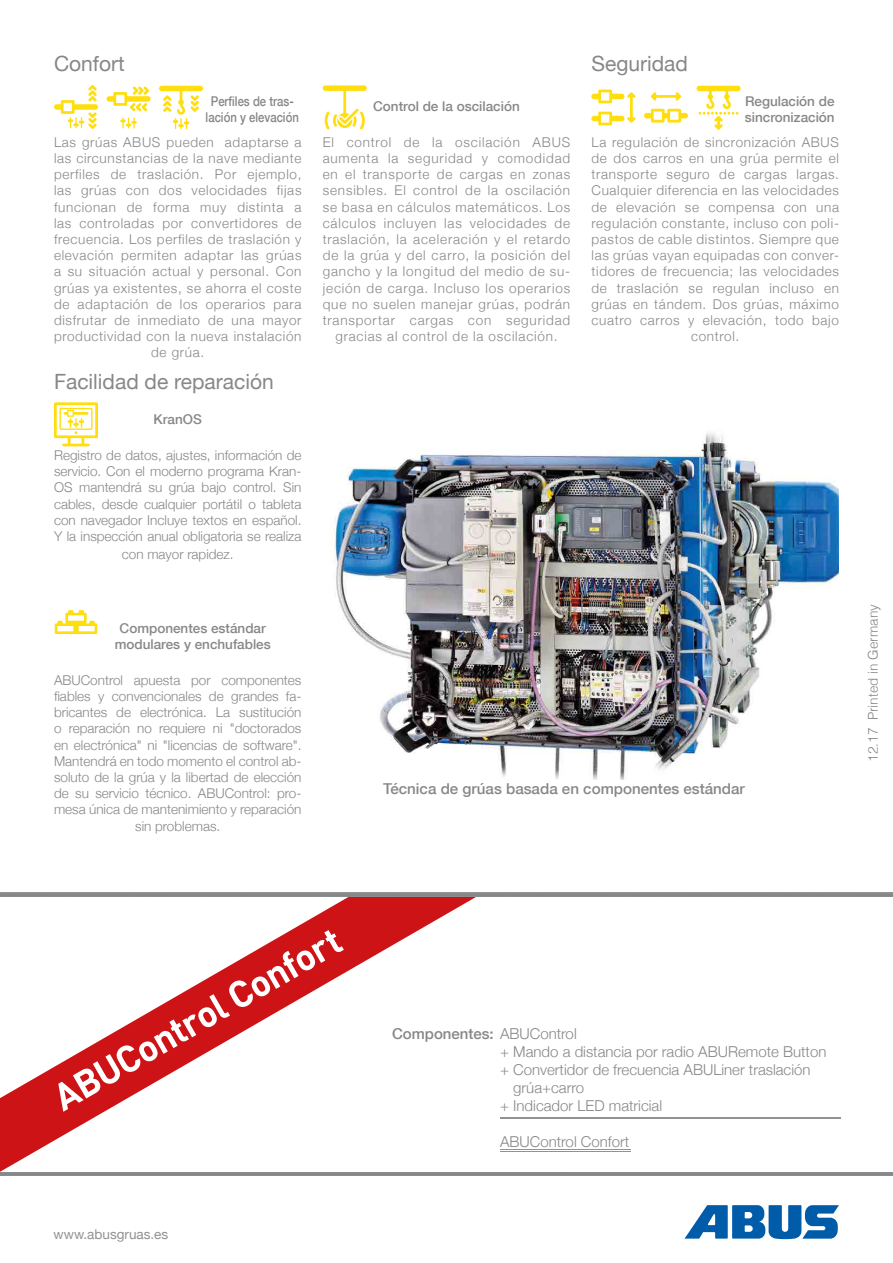
<style>
.page{position:relative;width:893px;height:1263px;background:#fff}
.page>*{position:absolute;margin:0;border:0;box-sizing:border-box;transform-origin:0 0}
.t1{font:700 37.5px "DIN";color:#fff}
.t2{font:21px "Helvetica Neue";color:#878786}
.t3{font:300 15px "Helvetica Neue";color:#878786}
.t4{font:500 15px "Helvetica Neue";color:#878786}
.t5{font:300 13.5px/16.2px "Helvetica Neue";letter-spacing:.05em;color:#878786;text-align:center}
.t6{font:300 13.5px/16.2px "Helvetica Neue";color:#878786;text-align:center}
.t7{font:500 13.5px/16.2px "Helvetica Neue";color:#878786;text-align:center}
.t8{font:500 13.5px/16.2px "Helvetica Neue";color:#878786;text-align:center;scale:.84 1}
.t9{font:300 13.5px "Helvetica";color:#878786}
.t10{font:13.5px "Helvetica Neue";color:#919292}
.s1{font-weight:300}
</style>
<div class="page">
<hr style="left:0;top:1172px;width:893px;height:4px;background:#898a8c">
<svg style="left:684px;top:1205px;width:155px;height:34px"></svg>
<svg style="left:323px;top:85px;width:44px;height:44px"></svg>
<svg style="left:696px;top:86px;width:45px;height:44px"></svg>
<svg style="left:159px;top:86px;width:44px;height:43px"></svg>
<svg style="left:54px;top:402px;width:44px;height:44px"></svg>
<svg style="left:54px;top:85px;width:44px;height:44px"></svg>
<svg style="left:107px;top:86px;width:44px;height:25px"></svg>
<svg style="left:120px;top:117px;width:17px;height:11px"></svg>
<svg style="left:651px;top:92px;width:30px;height:9px"></svg>
<svg style="left:644px;top:109px;width:44px;height:14px"></svg>
<svg style="left:591px;top:90px;width:44px;height:35px"></svg>
<svg style="left:55px;top:610px;width:42px;height:24px"></svg>
<img style="left:330px;top:433px;width:509px;height:347px">
<svg style="left:0;top:892px;width:478px;height:280px"></svg>
<hr style="left:500px;top:1117px;width:340px;height:1px;background:#919292">
<hr style="left:500px;top:1149px;width:131px;height:1px;background:#919292">
<hr style="left:500px;top:1151px;width:131px;height:1px;background:#919292">
<div style="left:354px;top:838px;width:149px;height:56px;background:#fff"></div>
<hr style="left:0;top:893px;width:893px;height:3px;background:#868889">
<h2 class="t2" style="left:54px;top:46px;width:72px">Confort</h2>
<h2 class="t2" style="left:591px;top:46px;width:98px">Seguridad</h2>
<p class="t8" style="left:206px;top:92px;width:113px">Perfiles de tras&shy;lación y elevación</p>
<p class="t7" style="left:745px;top:93px;width:91px;text-align:left">Regulación de sincronización</p>
<p class="t7" style="left:373px;top:97px;width:148px">Control de la oscilación</p>
<p class="t5" style="left:323px;top:133px;width:249px">El control de la oscilación ABUS aumenta la seguridad y comodidad en el transporte de cargas en zonas sensibles. El control de la oscilación se basa en cálculos matemáticos. Los cálculos incluyen las velocidades de traslación, la aceleración y el retardo de la grúa y del carro, la posición del gancho y la longitud del medio de su&shy;jeción de carga. Incluso los operarios que no suelen manejar grúas, podrán transportar cargas con seguridad gracias al control de la oscilación.</p>
<p class="t5" style="left:591px;top:133px;width:249px">La regulación de sincronización ABUS de dos carros en una grúa permite el transporte seguro de cargas largas.<br>Cualquier diferencia en las velocidades de elevación se compensa con una regulación constante, incluso con poli&shy;pastos de cable distintos. Siempre que las grúas vayan equipadas con conver&shy;tidores de frecuencia; las velocidades de traslación se regulan incluso en grúas en tándem. Dos grúas, máximo cuatro carros y elevación, todo bajo control.</p>
<p class="t5" style="left:54px;top:133px;width:249px">Las grúas ABUS pueden adaptarse a las circunstancias de la nave mediante perfiles de traslación. Por ejemplo, las grúas con dos velocidades fijas funcionan de forma muy distinta a las controladas por convertidores de frecuencia. Los perfiles de traslación y elevación permiten adaptar las grúas a su situación actual y personal. Con grúas ya existentes, se ahorra el coste de adaptación de los operarios para disfrutar de inmediato de una mayor productividad con la nueva instalación de grúa.</p>
<h2 class="t2" style="left:54px;top:364px;width:221px">Facilidad de reparación</h2>
<p class="t7" style="left:154px;top:411px;width:50px">KranOS</p>
<p class="t5" style="left:54px;top:446px;width:249px;text-align:justify">Registro de datos, ajustes, información de servicio. Con el moderno programa Kran-OS mantendrá su grúa bajo control. Sin cables, desde cualquier portátil o tableta con navegador Incluye textos en español.<br>Y la inspección anual obligatoria se realiza</p>
<p class="t6" style="left:122px;top:545px;width:113px">con mayor rapidez.</p>
<p class="t7" style="left:115px;top:619px;width:158px">Componentes estándar modulares y enchufables</p>
<p class="t6" style="left:54px;top:671px;width:249px">ABUControl apuesta por componentes fiables y convencionales de grandes fa&shy;bricantes de electrónica. La sustitución o reparación no requiere ni "doctorados en electrónica" ni "licencias de software".<br>Mantendrá en todo momento el control ab&shy;soluto de la grúa y la libertad de elección de su servicio técnico. ABUControl: pro&shy;mesa única de mantenimiento y reparación sin problemas.</p>
<p class="t4" style="left:383px;top:776px;width:363px">Técnica de grúas basada en componentes estándar</p>
<p class="t9" style="left:862px;top:762px;width:159px;rotate:-90deg">12.17 Printed in Germany</p>
<h1 class="t1" style="left:44px;top:1079px;width:327px;rotate:-30deg">ABUControl Confort</h1>
<p class="t10" style="left:54px;top:1223px;width:116px">www.abusgruas.es</p>
<p class="t4" style="left:392px;top:1022px;width:186px">Componentes: <span class="s1">ABUControl</span></p>
<p class="t3" style="left:500px;top:1040px;width:328px">+ Mando a distancia por radio ABURemote Button</p>
<p class="t3" style="left:500px;top:1058px;width:312px">+ Convertidor de frecuencia ABULiner traslación</p>
<p class="t3" style="left:513px;top:1076px;width:72px">grúa+carro</p>
<p class="t3" style="left:500px;top:1094px;width:164px">+ Indicador LED matricial</p>
<p class="t3" style="left:500px;top:1130px;width:131px">ABUControl Confort</p>
</div>
